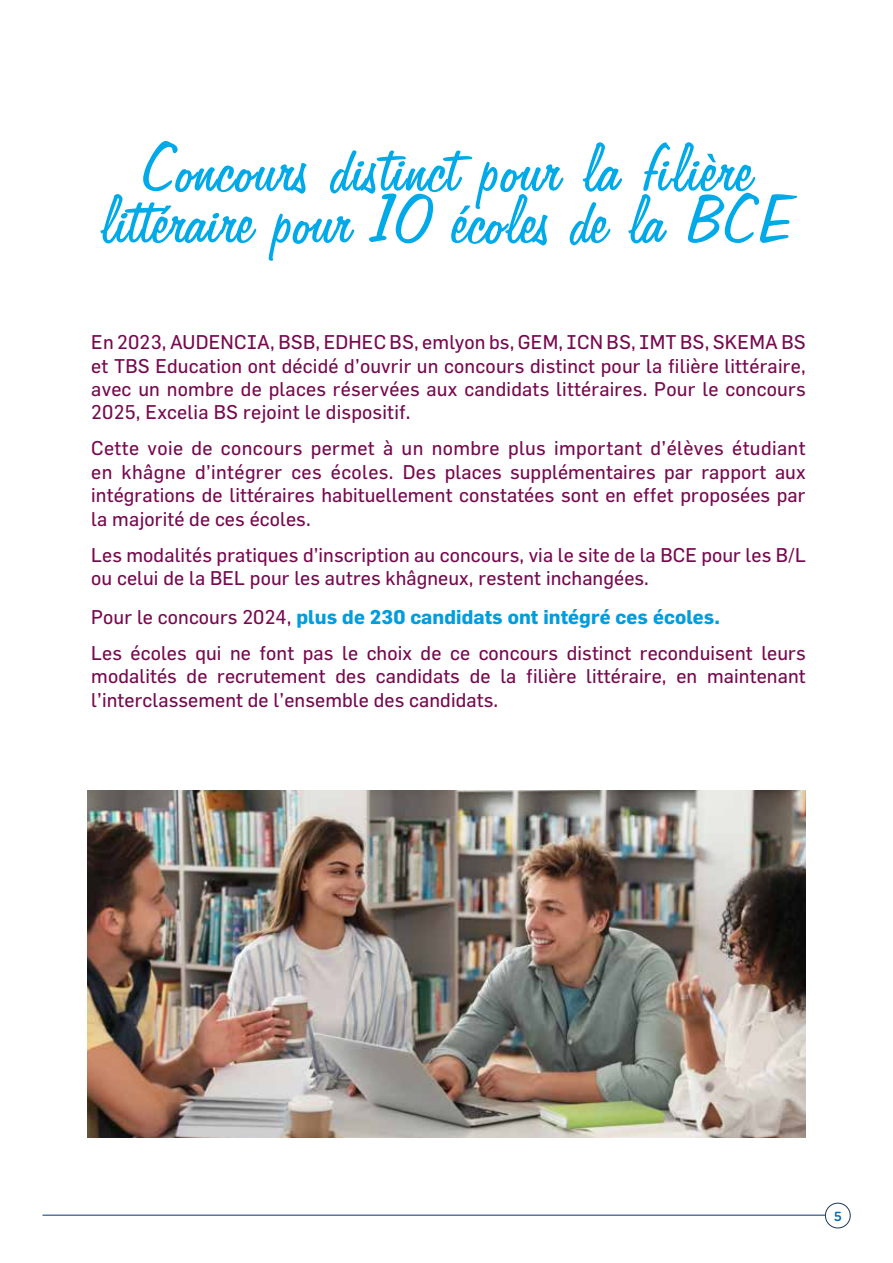
<style>
.page{position:relative;width:893px;height:1263px;background:#fff}
.page>*{position:absolute;margin:0;border:0;box-sizing:border-box;transform-origin:0 0}
.t1{font:77.7px "Freehand 575 BT Regular B";letter-spacing:.02em;color:#00aae9}
.t2{font:19.5px/23.4px "Flama";letter-spacing:.005em;color:#77094f}
.t3{font:500 13.2px "Gotham Rounded";color:#006ab3}
.s1{font-weight:700;color:#009dde}
</style>
<div class="page">
<hr style="left:43px;top:1215px;width:788px;height:1px;background:#03336f">
<div style="left:825px;top:1203px;width:25px;height:25px;background:#fff;border-radius:50%"></div>
<div style="left:825px;top:1203px;width:25px;height:25px;border:1px solid #1d385b;border-radius:50%"></div>
<img style="left:87px;top:791px;width:719px;height:347px">
<h1 class="t1" style="left:143px;top:127px;width:613px">Concours distinct pour la filière</h1>
<h1 class="t1" style="left:102px;top:179px;width:694px">littéraire pour 10 écoles de la BCE</h1>
<p class="t2" style="left:91px;top:330px;width:716px;text-align:justify">En 2023, AUDENCIA, BSB, EDHEC BS, emlyon bs, GEM, ICN BS, IMT BS, SKEMA BS et TBS Education ont décidé d’ouvrir un concours distinct pour la filière littéraire, avec un nombre de places réservées aux candidats littéraires. Pour le concours 2025, Excelia BS rejoint le dispositif.</p>
<p class="t2" style="left:91px;top:436px;width:716px;text-align:justify">Cette voie de concours permet à un nombre plus important d’élèves étudiant en khâgne d’intégrer ces écoles. Des places supplémentaires par rapport aux intégrations de littéraires habituellement constatées sont en effet proposées par la majorité de ces écoles.</p>
<p class="t2" style="left:91px;top:543px;width:716px">Les modalités pratiques d’inscription au concours, via le site de la BCE pour les B/L ou celui de la BEL pour les autres khâgneux, restent inchangées.</p>
<p class="t2" style="left:91px;top:598px;width:716px;line-height:36.2px">Pour le concours 2024, <span class="s1">plus de 230 candidats ont intégré ces écoles.<br></span>Les écoles qui ne font pas le choix de ce concours distinct reconduisent leurs</p>
<p class="t2" style="left:91px;top:664px;width:716px">modalités de recrutement des candidats de la filière littéraire, en maintenant l’interclassement de l’ensemble des candidats.</p>
<p class="t3" style="left:834px;top:1206px;width:10px">5</p>
</div>
